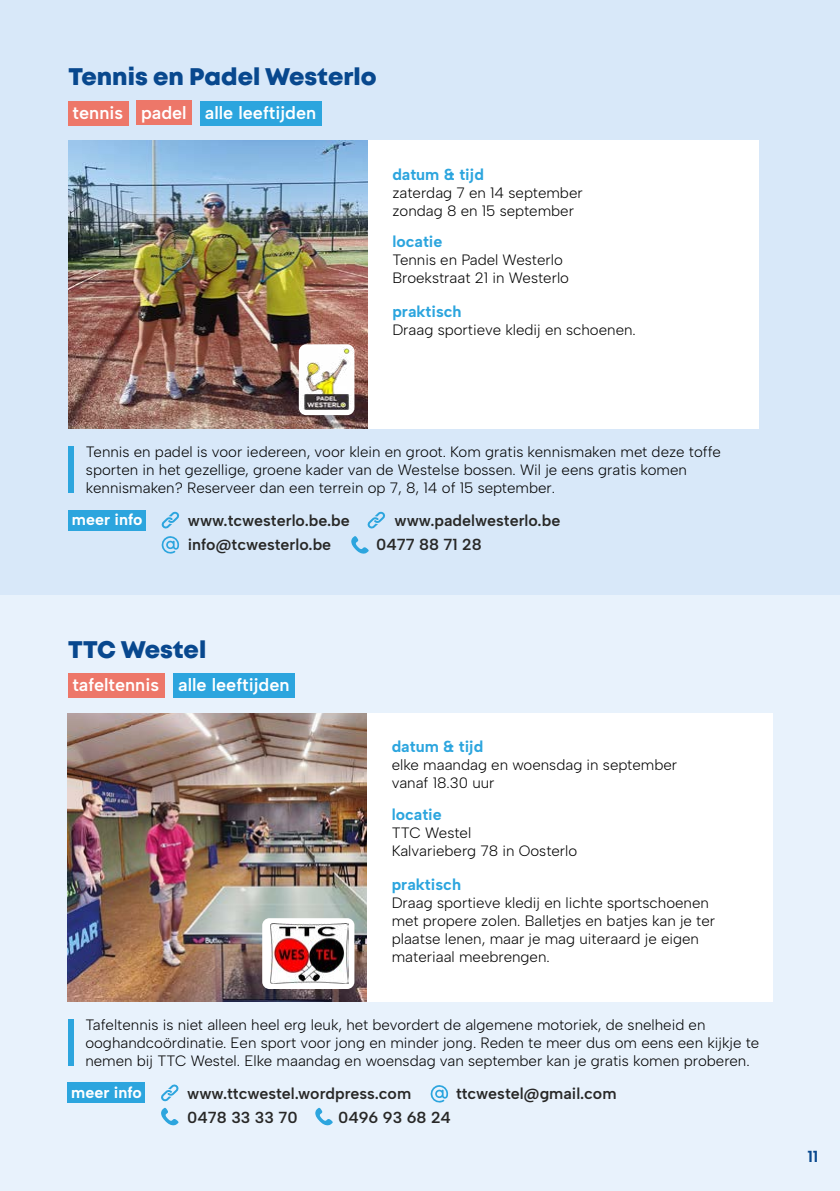
<style>
.page{position:relative;width:840px;height:1191px;background:#fff}
.page>*{position:absolute;margin:0;border:0;box-sizing:border-box;transform-origin:0 0}
.t1{font:24px "Mont Heavy DEMO";color:#08488e}
.t2{font:600 18px "Albert Sans";color:#fff}
.t3{font:600 16px "Albert Sans";color:#282827}
.t4{font:700 16px "Albert Sans";color:#2ca5de}
.t5{font:700 16px "Albert Sans";color:#fff}
.t6{font:700 16px "Albert Sans";color:#08488e}
.t7{font:300 15px/18px "Albert Sans";color:#000}
</style>
<div class="page">
<div style="left:0;top:0;width:839px;height:1191px;background:#e8f2fc"></div>
<div style="left:0;top:0;width:839px;height:594px;background:#d8e8f9"></div>
<div style="left:200px;top:101px;width:121px;height:24px;background:#2ca5de"></div>
<div style="left:68px;top:101px;width:60px;height:24px;background:#ed7769"></div>
<div style="left:173px;top:673px;width:121px;height:25px;background:#2ca5de"></div>
<div style="left:68px;top:673px;width:96px;height:25px;background:#ed7769"></div>
<div style="left:136px;top:101px;width:56px;height:24px;background:#ed7769"></div>
<div style="left:367px;top:140px;width:391px;height:288px;background:#fff"></div>
<div style="left:68px;top:446px;width:6px;height:47px;background:#2ca5de"></div>
<img style="left:68px;top:140px;width:299px;height:288px">
<svg style="left:161px;top:511px;width:18px;height:18px"></svg>
<svg style="left:161px;top:536px;width:18px;height:18px"></svg>
<div style="left:68px;top:510px;width:77px;height:20px;background:#2ca5de"></div>
<svg style="left:367px;top:511px;width:18px;height:18px"></svg>
<div style="left:366px;top:713px;width:406px;height:288px;background:#fff"></div>
<div style="left:68px;top:1019px;width:5px;height:47px;background:#2ca5de"></div>
<img style="left:68px;top:713px;width:298px;height:288px">
<svg style="left:161px;top:1084px;width:18px;height:17px"></svg>
<svg style="left:430px;top:1085px;width:18px;height:18px"></svg>
<div style="left:68px;top:1082px;width:77px;height:21px;background:#2ca5de"></div>
<div style="left:298px;top:344px;width:56px;height:71px;background:#fff;border-radius:7px"></div>
<img style="left:298px;top:346px;width:56px;height:67px">
<div style="left:262px;top:918px;width:92px;height:71px;background:#fff;border-radius:7px"></div>
<img style="left:270px;top:923px;width:78px;height:60px">
<svg style="left:351px;top:536px;width:17px;height:18px"></svg>
<svg style="left:161px;top:1107px;width:17px;height:18px"></svg>
<svg style="left:315px;top:1107px;width:17px;height:18px"></svg>
<h1 class="t1" style="left:68px;top:63px;width:309px">Tennis en Padel Westerlo</h1>
<p class="t2" style="left:73px;top:102px;width:52px">tennis</p>
<p class="t2" style="left:205px;top:102px;width:113px">alle leeftijden</p>
<p class="t2" style="left:141px;top:102px;width:47px">padel</p>
<p class="t4" style="left:392px;top:164px;width:93px">datum &amp; tijd</p>
<p class="t7" style="left:392px;top:183px;width:192px">zaterdag 7 en 14 september zondag 8 en 15 september</p>
<p class="t4" style="left:392px;top:232px;width:52px">locatie</p>
<p class="t7" style="left:392px;top:251px;width:178px">Tennis en Padel Westerlo<br>Broekstraat 21 in Westerlo</p>
<p class="t4" style="left:392px;top:301px;width:71px">praktisch</p>
<p class="t7" style="left:392px;top:321px;width:245px">Draag sportieve kledij en schoenen.</p>
<p class="t7" style="left:86px;top:443px;width:636px">Tennis en padel is voor iedereen, voor klein en groot. Kom gratis kennismaken met deze toffe sporten in het gezellige, groene kader van de Westelse bossen. Wil je eens gratis komen kennismaken? Reserveer dan een terrein op 7, 8, 14 of 15 september.</p>
<p class="t5" style="left:72px;top:510px;width:72px">meer info</p>
<p class="t3" style="left:188px;top:510px;width:163px">www.tcwesterlo.be.be</p>
<p class="t3" style="left:394px;top:510px;width:167px">www.padelwesterlo.be</p>
<p class="t3" style="left:188px;top:534px;width:145px">info@tcwesterlo.be</p>
<p class="t3" style="left:376px;top:534px;width:107px">0477 88 71 28</p>
<h1 class="t1" style="left:68px;top:636px;width:139px">TTC Westel</h1>
<p class="t2" style="left:72px;top:674px;width:218px">tafeltennis alle leeftijden</p>
<p class="t4" style="left:391px;top:737px;width:93px">datum &amp; tijd</p>
<p class="t7" style="left:391px;top:756px;width:287px">elke maandag en woensdag in september vanaf 18.30 uur</p>
<p class="t4" style="left:391px;top:804px;width:52px">locatie</p>
<p class="t7" style="left:391px;top:823px;width:187px">TTC Westel<br>Kalvarieberg 78 in Oosterlo</p>
<p class="t4" style="left:391px;top:874px;width:71px">praktisch</p>
<p class="t7" style="left:391px;top:893px;width:325px">Draag sportieve kledij en lichte sportschoenen met propere zolen. Balletjes en batjes kan je ter plaatse lenen, maar je mag uiteraard je eigen materiaal meebrengen.</p>
<p class="t7" style="left:85px;top:1015px;width:675px">Tafeltennis is niet alleen heel erg leuk, het bevordert de algemene motoriek, de snelheid en ooghandcoördinatie. Een sport voor jong en minder jong. Reden te meer dus om eens een kijkje te nemen bij TTC Westel. Elke maandag en woensdag van september kan je gratis komen proberen.</p>
<p class="t5" style="left:71px;top:1082px;width:72px">meer info</p>
<p class="t3" style="left:187px;top:1083px;width:225px">www.ttcwestel.wordpress.com</p>
<p class="t3" style="left:456px;top:1083px;width:162px">ttcwestel@gmail.com</p>
<p class="t3" style="left:187px;top:1107px;width:112px">0478 33 33 70</p>
<p class="t3" style="left:338px;top:1107px;width:114px">0496 93 68 24</p>
<p class="t6" style="left:807px;top:1146px;width:12px">11</p>
</div>
